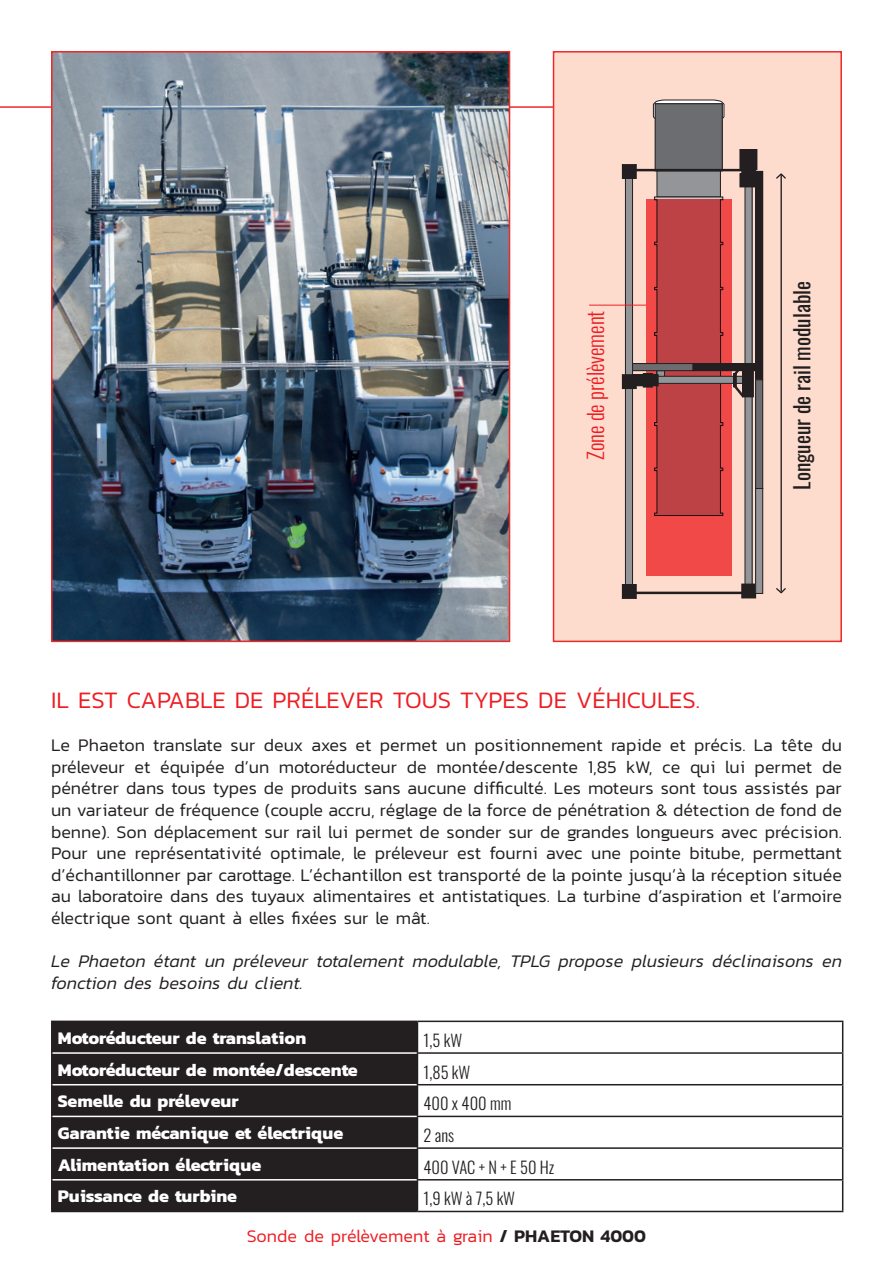
<style>
.page{position:relative;width:893px;height:1263px;background:#fff}
.page>*{position:absolute;margin:0;border:0;box-sizing:border-box;transform-origin:0 0}
.t1{font:300 24px "Kanit";color:#ee1d23}
.t2{font:21.3px "Oswald";color:#231f20}
.t3{font:300 21.3px "Oswald";color:#ee1d23}
.t4{font:300 18px/21.6px "Kanit";color:#231f20;text-align:justify}
.t5{font:700 18px "Kanit";color:#fff}
.t6{font:italic 300 18px/21.6px "Kanit";color:#231f20}
.t7{font:300 18px "Kanit";color:#ee1d23}
.t8{font:300 16.5px "Oswald";color:#231f20}
.s1{font-weight:600;color:#231f20}
</style>
<div class="page">
<hr style="left:0;top:106px;width:702px;height:2px;background:#ee2927">
<div style="left:53px;top:1022px;width:364px;height:189px;background:#231f20"></div>
<hr style="left:417px;top:1020px;width:426px;height:2px;background:#231f20">
<hr style="left:842px;top:1022px;width:1px;height:30px;background:#231f20">
<hr style="left:417px;top:1052px;width:426px;height:2px;background:#231f20">
<hr style="left:842px;top:1054px;width:1px;height:30px;background:#231f20">
<hr style="left:417px;top:1084px;width:426px;height:1px;background:#231f20">
<hr style="left:842px;top:1085px;width:1px;height:31px;background:#231f20">
<hr style="left:417px;top:1116px;width:426px;height:1px;background:#231f20">
<hr style="left:842px;top:1117px;width:1px;height:30px;background:#231f20">
<hr style="left:417px;top:1147px;width:426px;height:2px;background:#231f20">
<hr style="left:842px;top:1149px;width:1px;height:30px;background:#231f20">
<hr style="left:417px;top:1179px;width:426px;height:1px;background:#231f20">
<hr style="left:842px;top:1180px;width:1px;height:31px;background:#231f20">
<hr style="left:417px;top:1211px;width:426px;height:1px;background:#231f20">
<hr style="left:51px;top:1053px;width:2px;height:32px;background:#231f20">
<hr style="left:417px;top:1054px;width:1px;height:30px;background:#231f20">
<hr style="left:51px;top:1085px;width:2px;height:31px;background:#231f20">
<hr style="left:417px;top:1085px;width:1px;height:31px;background:#231f20">
<hr style="left:51px;top:1116px;width:2px;height:32px;background:#231f20">
<hr style="left:417px;top:1117px;width:1px;height:30px;background:#231f20">
<hr style="left:51px;top:1148px;width:2px;height:32px;background:#231f20">
<hr style="left:417px;top:1149px;width:1px;height:30px;background:#231f20">
<hr style="left:51px;top:1180px;width:2px;height:31px;background:#231f20">
<hr style="left:417px;top:1180px;width:1px;height:31px;background:#231f20">
<hr style="left:51px;top:1211px;width:366px;height:1px;background:#231f20">
<hr style="left:53px;top:1084px;width:364px;height:1px;background:#fff">
<hr style="left:53px;top:1116px;width:364px;height:1px;background:#fff">
<hr style="left:53px;top:1147px;width:364px;height:2px;background:#fff">
<hr style="left:53px;top:1179px;width:364px;height:1px;background:#fff">
<hr style="left:51px;top:1020px;width:366px;height:2px;background:#231f20">
<hr style="left:51px;top:1022px;width:2px;height:31px;background:#231f20">
<hr style="left:417px;top:1022px;width:1px;height:30px;background:#231f20">
<hr style="left:53px;top:1052px;width:364px;height:2px;background:#fff">
<img style="left:54px;top:54px;width:453px;height:585px">
<div style="left:51px;top:51px;width:459px;height:591px;border:2px solid #ee2927"></div>
<div style="left:554px;top:52px;width:287px;height:589px;background:#fddcce"></div>
<svg style="left:653px;top:99px;width:72px;height:20px"></svg>
<div style="left:655px;top:104px;width:67px;height:67px;background:#6c6d70"></div>
<div style="left:655px;top:103px;width:68px;height:68px;border:1px solid #231f20"></div>
<div style="left:657px;top:171px;width:63px;height:26px;background:#939598"></div>
<div style="left:657px;top:171px;width:64px;height:26px;border:1px solid #231f20"></div>
<svg style="left:646px;top:199px;width:85px;height:377px;background:#cb4345"></svg>
<svg style="left:658px;top:372px;width:5px;height:4px"></svg>
<div style="left:656px;top:370px;width:9px;height:9px;border:1px solid #231f20"></div>
<div style="left:652px;top:376px;width:90px;height:7px;background:#939598"></div>
<div style="left:652px;top:376px;width:91px;height:8px;border:1px solid #231f20"></div>
<div style="left:628px;top:364px;width:65px;height:7px;background:#6c6d70"></div>
<div style="left:628px;top:363px;width:65px;height:8px;border:1px solid #231f20"></div>
<div style="left:693px;top:364px;width:66px;height:7px;background:#231f20"></div>
<div style="left:693px;top:363px;width:66px;height:8px;border:1px solid #231f20"></div>
<div style="left:745px;top:176px;width:7px;height:413px;background:#939598"></div>
<div style="left:745px;top:176px;width:7px;height:413px;border:1px solid #231f20"></div>
<div style="left:625px;top:176px;width:7px;height:413px;background:#939598"></div>
<div style="left:625px;top:176px;width:8px;height:413px;border:1px solid #231f20"></div>
<div style="left:622px;top:584px;width:14px;height:14px;background:#231f20"></div>
<div style="left:622px;top:584px;width:14px;height:15px;border:1px solid #231f20"></div>
<div style="left:622px;top:375px;width:14px;height:14px;background:#231f20"></div>
<div style="left:622px;top:374px;width:14px;height:15px;border:1px solid #231f20"></div>
<div style="left:633px;top:375px;width:25px;height:11px;background:#231f20"></div>
<div style="left:632px;top:374px;width:26px;height:12px;border:1px solid #231f20"></div>
<div style="left:643px;top:374px;width:9px;height:13px;background:#231f20"></div>
<div style="left:643px;top:373px;width:9px;height:14px;border:1px solid #231f20"></div>
<div style="left:742px;top:584px;width:14px;height:14px;background:#231f20"></div>
<div style="left:741px;top:584px;width:15px;height:14px;border:1px solid #231f20"></div>
<div style="left:634px;top:592px;width:115px;height:2px;border:1px solid #231f20"></div>
<div style="left:622px;top:165px;width:14px;height:13px;background:#231f20"></div>
<div style="left:622px;top:164px;width:14px;height:15px;border:1px solid #231f20"></div>
<div style="left:742px;top:165px;width:14px;height:14px;background:#231f20"></div>
<div style="left:741px;top:165px;width:15px;height:14px;border:1px solid #231f20"></div>
<div style="left:634px;top:169px;width:115px;height:2px;border:1px solid #231f20"></div>
<div style="left:740px;top:149px;width:17px;height:21px;background:#231f20"></div>
<div style="left:740px;top:174px;width:17px;height:13px;background:#231f20"></div>
<div style="left:756px;top:488px;width:7px;height:105px;background:#939598"></div>
<div style="left:755px;top:488px;width:8px;height:106px;border:1px solid #231f20"></div>
<div style="left:756px;top:380px;width:7px;height:108px;background:#6c6d70"></div>
<div style="left:755px;top:380px;width:8px;height:109px;border:1px solid #231f20"></div>
<div style="left:756px;top:171px;width:7px;height:208px;background:#231f20"></div>
<div style="left:755px;top:171px;width:8px;height:209px;border:1px solid #231f20"></div>
<div style="left:743px;top:364px;width:10px;height:33px;background:#231f20"></div>
<div style="left:742px;top:363px;width:12px;height:34px;border:1px solid #231f20"></div>
<svg style="left:733px;top:363px;width:11px;height:34px"></svg>
<hr style="left:780px;top:174px;width:2px;height:418px;background:#231f20">
<svg style="left:776px;top:173px;width:10px;height:7px"></svg>
<svg style="left:776px;top:587px;width:10px;height:7px"></svg>
<hr style="left:589px;top:304px;width:57px;height:2px;background:#ee1d23">
<div style="left:553px;top:51px;width:289px;height:591px;border:2px solid #ee2927"></div>
<p class="t3" style="left:577px;top:460px;width:151px;rotate:-90deg">Zone de prélèvement</p>
<p class="t2" style="left:783px;top:490px;width:210px;rotate:-90deg">Longueur de rail modulable</p>
<h1 class="t1" style="left:51px;top:683px;width:651px">IL EST CAPABLE DE PRÉLEVER TOUS TYPES DE VÉHICULES.</h1>
<p class="t4" style="left:51px;top:734px;width:792px">Le Phaeton translate sur deux axes et permet un positionnement rapide et précis. La tête du préleveur et équipée d’un motoréducteur de montée/descente 1,85 kW, ce qui lui permet de pénétrer dans tous types de produits sans aucune difficulté. Les moteurs sont tous assistés par un variateur de fréquence (couple accru, réglage de la force de pénétration &amp; détection de fond de benne). Son déplacement sur rail lui permet de sonder sur de grandes longueurs avec précision.<br>Pour une représentativité optimale, le préleveur est fourni avec une pointe bitube, permettant d’échantillonner par carottage. L’échantillon est transporté de la pointe jusqu’à la réception située au laboratoire dans des tuyaux alimentaires et antistatiques. La turbine d’aspiration et l’armoire électrique sont quant à elles fixées sur le mât.</p>
<p class="t6" style="left:51px;top:950px;width:792px">Le Phaeton étant un préleveur totalement modulable, TPLG propose plusieurs déclinaisons en fonction des besoins du client.</p>
<p class="t5" style="left:58px;top:1024px;width:250px">Motoréducteur de translation</p>
<p class="t8" style="left:423px;top:1026px;width:40px">1,5 kW</p>
<p class="t5" style="left:58px;top:1055px;width:302px">Motoréducteur de montée/descente</p>
<p class="t8" style="left:423px;top:1057px;width:48px">1,85 kW</p>
<p class="t5" style="left:58px;top:1087px;width:182px">Semelle du préleveur</p>
<p class="t8" style="left:423px;top:1089px;width:89px">400 x 400 mm</p>
<p class="t5" style="left:58px;top:1119px;width:287px">Garantie mécanique et électrique</p>
<p class="t8" style="left:423px;top:1121px;width:32px">2 ans</p>
<p class="t5" style="left:58px;top:1151px;width:205px">Alimentation électrique</p>
<p class="t8" style="left:423px;top:1152px;width:132px">400 VAC + N + E 50 Hz</p>
<p class="t5" style="left:58px;top:1182px;width:181px">Puissance de turbine</p>
<p class="t8" style="left:423px;top:1184px;width:93px">1,9 kW à 7,5 kW</p>
<p class="t7" style="left:247px;top:1223px;width:401px">Sonde de prélèvement à grain <span class="s1">/ PHAETON 4000</span></p>
</div>
